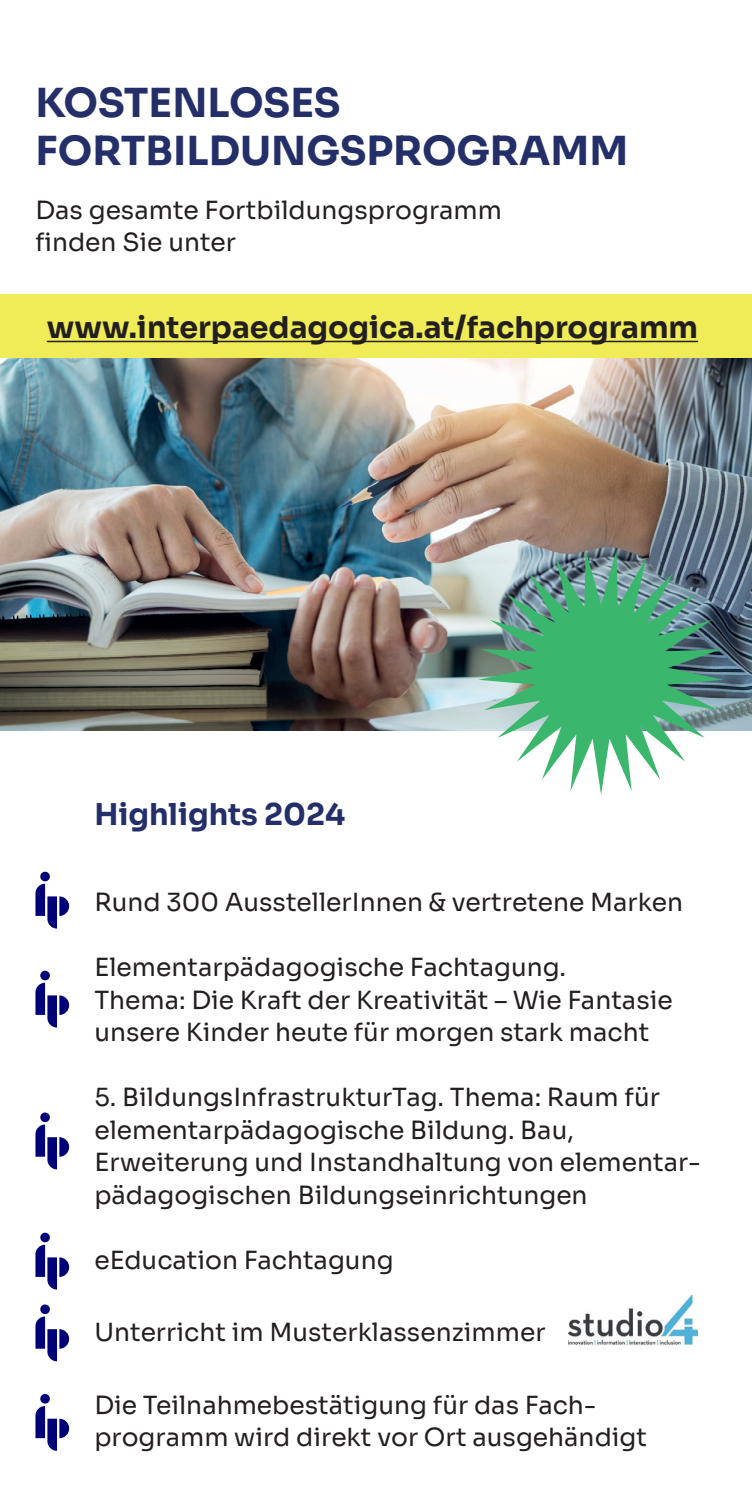
<style>
.page{position:relative;width:752px;height:1503px;background:#fff}
.page>*{position:absolute;margin:0;border:0;box-sizing:border-box;transform-origin:0 0}
.t1{font:700 40px/48px "Sora";color:#242f69}
.t2{font:700 30px "Sora";color:#231f20}
.t3{font:700 30px "Sora";color:#242f69}
.t4{font:25px/32.5px "Sora";color:#231f20}
</style>
<div class="page">
<div style="left:0;top:295px;width:751px;height:68px;background:#f0ec58"></div>
<hr style="left:47px;top:341px;width:650px;height:1px;background:#231f20">
<svg style="left:35px;top:970px;width:34px;height:57px"></svg>
<svg style="left:35px;top:1112px;width:34px;height:57px"></svg>
<svg style="left:35px;top:871px;width:34px;height:57px"></svg>
<svg style="left:35px;top:1232px;width:34px;height:57px"></svg>
<svg style="left:35px;top:1394px;width:34px;height:56px"></svg>
<img style="left:0;top:359px;width:751px;height:371px">
<img style="left:568px;top:1295px;width:129px;height:49px">
<svg style="left:478px;top:550px;width:245px;height:245px"></svg>
<svg style="left:35px;top:1304px;width:34px;height:57px"></svg>
<h1 class="t1" style="left:35px;top:75px;width:594px">KOSTENLOSES<br>FORTBILDUNGSPROGRAMM</h1>
<p class="t4" style="left:35px;top:191px;width:468px">Das gesamte Fortbildungsprogramm finden Sie unter</p>
<p class="t2" style="left:47px;top:303px;width:652px">www.interpaedagogica.at/fachprogramm</p>
<p class="t3" style="left:94px;top:789px;width:252px">Highlights 2024</p>
<p class="t4" style="left:94px;top:883px;width:590px">Rund 300 AusstellerInnen &amp; vertretene Marken</p>
<p class="t4" style="left:94px;top:948px;width:579px">Elementarpädagogische Fachtagung.<br>Thema: Die Kraft der Kreativität – Wie Fantasie unsere Kinder heute für morgen stark macht</p>
<p class="t4" style="left:94px;top:1078px;width:607px">5. BildungsInfrastrukturTag. Thema: Raum für elementarpädagogische Bildung. Bau, Erweiterung und Instandhaltung von elementar&shy;pädagogischen Bildungseinrichtungen</p>
<p class="t4" style="left:94px;top:1241px;width:300px">eEducation Fachtagung</p>
<p class="t4" style="left:94px;top:1313px;width:452px">Unterricht im Musterklassenzimmer</p>
<p class="t4" style="left:94px;top:1386px;width:554px">Die Teilnahmebestätigung für das Fach&shy;programm wird direkt vor Ort ausgehändigt</p>
</div>
